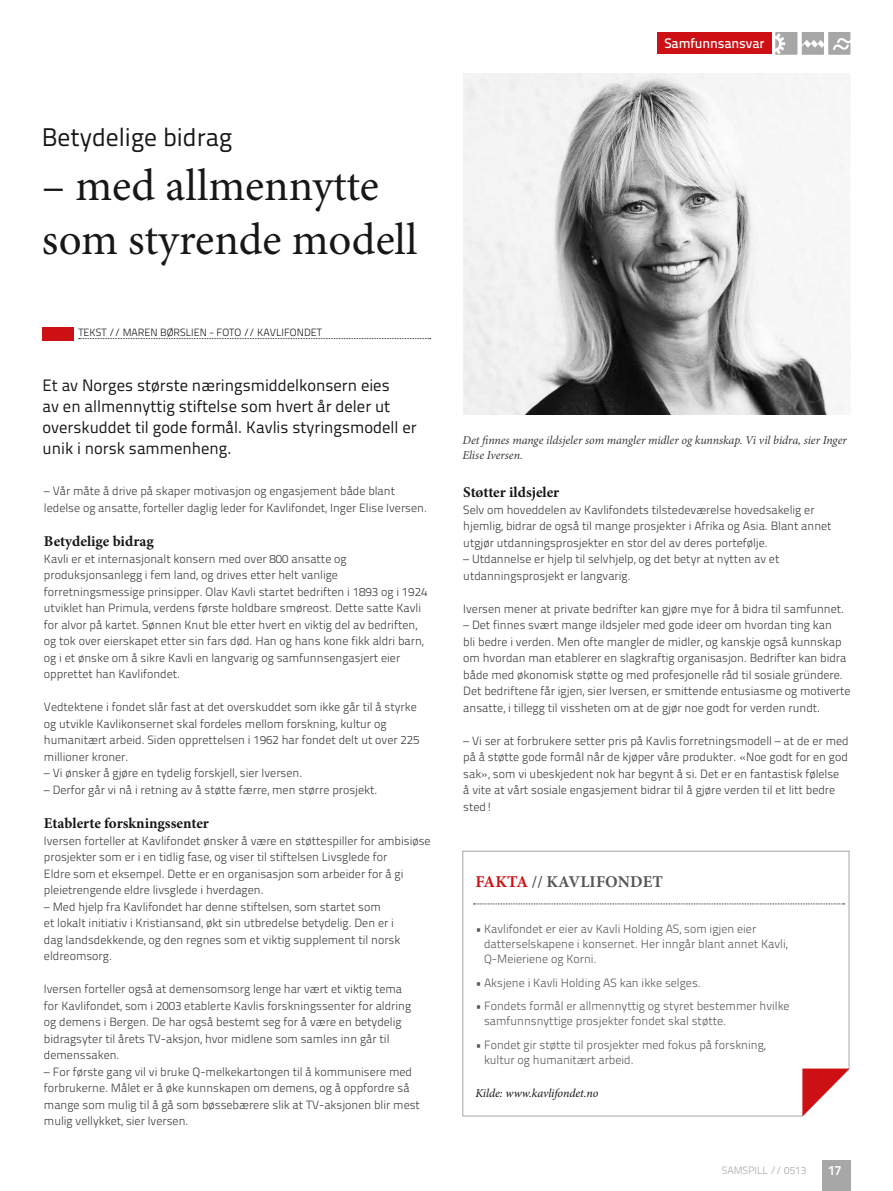
<style>
.page{position:relative;width:893px;height:1191px;background:#fff}
.page>*{position:absolute;margin:0;border:0;box-sizing:border-box;transform-origin:0 0}
.t1{font:45px/54px "Minion Pro";color:#181716}
.t2{font:25.5px "Titillium Text 22 L 400 wt";color:#181716}
.t3{font:16.5px/21px "Titillium Text 22 L 400 wt";color:#181716}
.t4{font:700 16.5px "Minion Pro";letter-spacing:.01em;color:#565655}
.t5{font:700 15px "Minion Pro";letter-spacing:-.005em;color:#181716}
.t6{font:13.8px "Titillium Text 22 L 600 wt";letter-spacing:-.01em;color:#fff}
.t7{font:13.5px "Titillium Text 22 L 800 wt";color:#fff}
.t8{font:12px/16.5px "Titillium Text 22 L 250 wt";color:#3a3a39}
.t9{font:12px/15px "Titillium Text 22 L 250 wt";color:#565655}
.t10{font:italic 12px/15px "Minion Pro";letter-spacing:-.005em;color:#3a3a39}
.t11{font:italic 12px "Minion Pro";letter-spacing:-.005em;color:#181716}
.t12{font:10.5px "Titillium Text 22 L 250 wt";color:#181716}
.t13{font:10.5px "Titillium Text 22 L 250 wt";color:#a7a7a8}
.s1{color:#cd1013}
</style>
<div class="page">
<svg style="left:775px;top:32px;width:75px;height:22px"></svg>
<div style="left:821px;top:1160px;width:29px;height:31px;background:#a7a7a8"></div>
<div style="left:657px;top:32px;width:115px;height:22px;background:#cd1013"></div>
<div style="left:43px;top:327px;width:31px;height:14px;background:#cd1013"></div>
<svg style="left:79px;top:338px;width:352px;height:1px"></svg>
<svg style="left:462px;top:850px;width:388px;height:266px"></svg>
<svg style="left:802px;top:1068px;width:47px;height:48px"></svg>
<img style="left:463px;top:73px;width:382px;height:341px">
<h2 class="t2" style="left:42px;top:118px;width:192px">Betydelige bidrag</h2>
<h1 class="t1" style="left:42px;top:159px;width:377px">– med allmennytte som styrende modell</h1>
<p class="t12" style="left:78px;top:324px;width:245px">TEKST // MAREN BØRSLIEN - FOTO // KAVLIFONDET</p>
<h3 class="t3" style="left:43px;top:374px;width:376px">Et av Norges største næringsmiddelkonsern eies<br>av en allmennyttig stiftelse som hvert år deler ut overskuddet til gode formål. Kavlis styringsmodell er unik i norsk sammenheng.</h3>
<p class="t8" style="left:44px;top:482px;width:385px">– Vår måte å drive på skaper motivasjon og engasjement både blant ledelse og ansatte, forteller daglig leder for Kavlifondet, Inger Elise Iversen.</p>
<p class="t5" style="left:44px;top:531px;width:111px">Betydelige bidrag</p>
<p class="t8" style="left:44px;top:549px;width:385px">Kavli er et internasjonalt konsern med over 800 ansatte og produksjonsanlegg i fem land, og drives etter helt vanlige forretningsmessige prinsipper. Olav Kavli startet bedriften i 1893 og i 1924 utviklet han Primula, verdens første holdbare smøreost. Dette satte Kavli for alvor på kartet. Sønnen Knut ble etter hvert en viktig del av bedriften, og tok over eierskapet etter sin fars død. Han og hans kone fikk aldri barn, og i et ønske om å sikre Kavli en langvarig og samfunnsengasjert eier opprettet han Kavlifondet.</p>
<p class="t8" style="left:44px;top:698px;width:377px">Vedtektene i fondet slår fast at det overskuddet som ikke går til å styrke og utvikle Kavlikonsernet skal fordeles mellom forskning, kultur og humanitært arbeid. Siden opprettelsen i 1962 har fondet delt ut over 225 millioner kroner.</p>
<p class="t8" style="left:44px;top:764px;width:260px">– Vi ønsker å gjøre en tydelig forskjell, sier Iversen.</p>
<p class="t8" style="left:44px;top:780px;width:335px">– Derfor går vi nå i retning av å støtte færre, men større prosjekt.</p>
<p class="t5" style="left:44px;top:813px;width:166px">Etablerte forskningssenter</p>
<p class="t8" style="left:44px;top:831px;width:388px">Iversen forteller at Kavlifondet ønsker å være en støttespiller for ambisiøse prosjekter som er i en tidlig fase, og viser til stiftelsen Livsglede for<br>Eldre som et eksempel. Dette er en organisasjon som arbeider for å gi pleietrengende eldre livsglede i hverdagen.</p>
<p class="t8" style="left:44px;top:897px;width:358px">– Med hjelp fra Kavlifondet har denne stiftelsen, som startet som<br>et lokalt initiativ i Kristiansand, økt sin utbredelse betydelig. Den er i dag landsdekkende, og den regnes som et viktig supplement til norsk eldreomsorg.</p>
<p class="t8" style="left:44px;top:980px;width:369px">Iversen forteller også at demensomsorg lenge har vært et viktig tema for Kavlifondet, som i 2003 etablerte Kavlis forskningssenter for aldring og demens i Bergen. De har også bestemt seg for å være en betydelig bidragsyter til årets TV-aksjon, hvor midlene som samles inn går til demenssaken.</p>
<p class="t8" style="left:44px;top:1062px;width:378px">– For første gang vil vi bruke Q-melkekartongen til å kommunisere med forbrukerne. Målet er å øke kunnskapen om demens, og å oppfordre så mange som mulig til å gå som bøssebærere slik at TV-aksjonen blir mest mulig vellykket, sier Iversen.</p>
<p class="t6" style="left:664px;top:33px;width:102px">Samfunnsansvar</p>
<p class="t10" style="left:462px;top:432px;width:386px">Det finnes mange ildsjeler som mangler midler og kunnskap. Vi vil bidra, sier Inger<br>Elise Iversen.</p>
<p class="t5" style="left:463px;top:482px;width:98px">Støtter ildsjeler</p>
<p class="t8" style="left:463px;top:500px;width:370px">Selv om hoveddelen av Kavlifondets tilstedeværelse hovedsakelig er hjemlig, bidrar de også til mange prosjekter i Afrika og Asia. Blant annet utgjør utdanningsprosjekter en stor del av deres portefølje.</p>
<p class="t8" style="left:463px;top:550px;width:318px">– Utdannelse er hjelp til selvhjelp, og det betyr at nytten av et utdanningsprosjekt er langvarig.</p>
<p class="t8" style="left:463px;top:599px;width:382px">Iversen mener at private bedrifter kan gjøre mye for å bidra til samfunnet.</p>
<p class="t8" style="left:463px;top:616px;width:389px">– Det finnes svært mange ildsjeler med gode ideer om hvordan ting kan<br>bli bedre i verden. Men ofte mangler de midler, og kanskje også kunnskap om hvordan man etablerer en slagkraftig organisasjon. Bedrifter kan bidra både med økonomisk støtte og med profesjonelle råd til sosiale gründere.<br>Det bedriftene får igjen, sier Iversen, er smittende entusiasme og motiverte ansatte, i tillegg til vissheten om at de gjør noe godt for verden rundt.</p>
<p class="t8" style="left:463px;top:731px;width:387px">– Vi ser at forbrukere setter pris på Kavlis forretningsmodell – at de er med på å støtte gode formål når de kjøper våre produkter. «Noe godt for en god sak», som vi ubeskjedent nok har begynt å si. Det er en fantastisk følelse å vite at vårt sosiale engasjement bidrar til å gjøre verden til et litt bedre sted!</p>
<h3 class="t4" style="left:475px;top:870px;width:189px"><span class="s1">FAKTA</span> // KAVLIFONDET</h3>
<p class="t9" style="left:484px;top:920px;width:305px;text-indent:-9px">• Kavlifondet er eier av Kavli Holding AS, som igjen eier datterselskapene i konsernet. Her inngår blant annet Kavli,<br>Q-Meieriene og Korni.</p>
<p class="t9" style="left:475px;top:974px;width:227px">• Aksjene i Kavli Holding AS kan ikke selges.</p>
<p class="t9" style="left:484px;top:997px;width:307px;text-indent:-9px">• Fondets formål er allmennyttig og styret bestemmer hvilke samfunnsnyttige prosjekter fondet skal støtte.</p>
<p class="t9" style="left:484px;top:1036px;width:283px;text-indent:-9px">• Fondet gir støtte til prosjekter med fokus på forskning, kultur og humanitært arbeid.</p>
<p class="t11" style="left:475px;top:1085px;width:125px">Kilde: www.kavlifondet.no</p>
<p class="t13" style="left:722px;top:1163px;width:86px">SAMSPILL // 0513</p>
<p class="t7" style="left:828px;top:1159px;width:15px">17</p>
</div>
